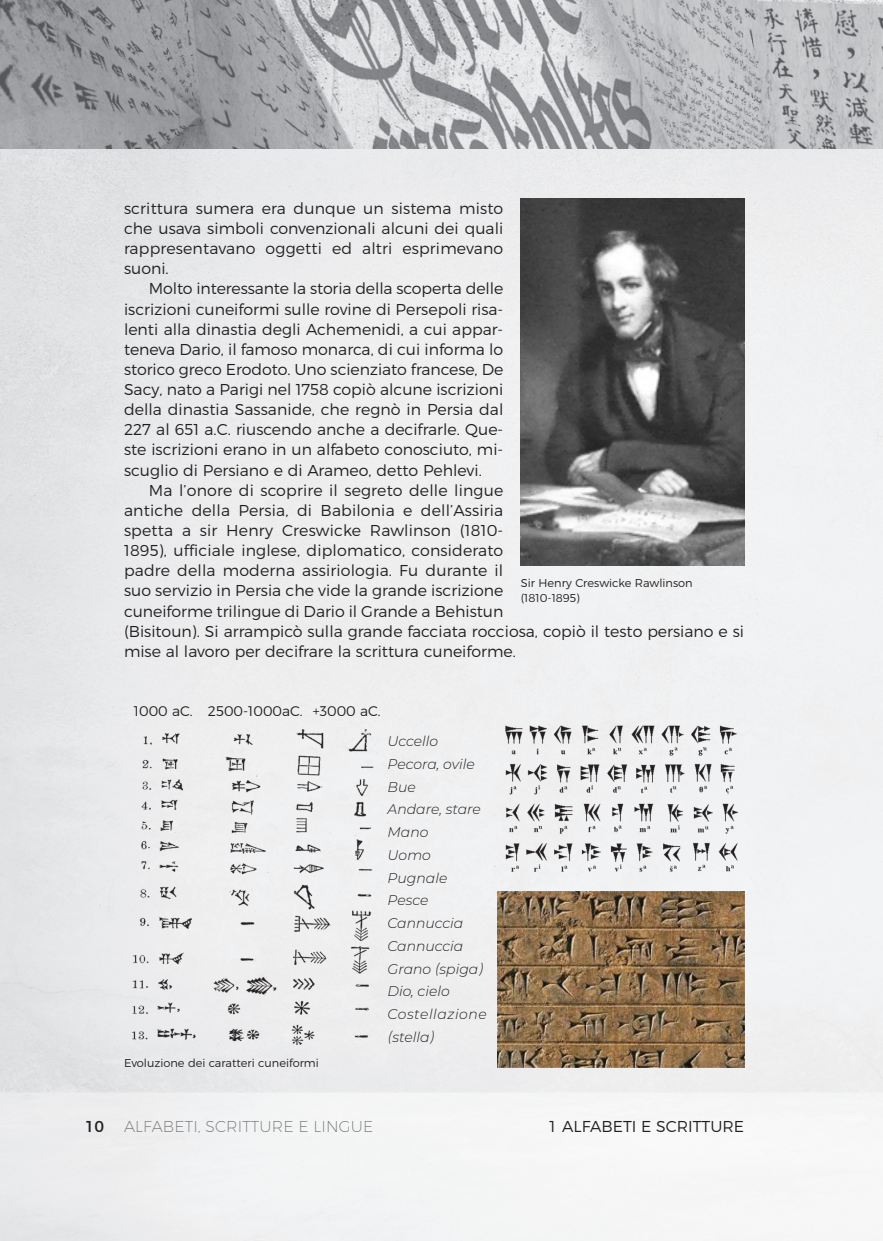
<style>
.page{position:relative;width:883px;height:1241px;background:#fff}
.page>*{position:absolute;margin:0;border:0;box-sizing:border-box;transform-origin:0 0}
.t1{font:300 15.75px/20.1px "Montserrat";color:#231f20;text-align:justify}
.t2{font:200 15.75px "Montserrat";letter-spacing:.01em;color:#6c6d70}
.t3{font:15.75px "Montserrat";color:#231f20}
.t4{font:italic 300 14px "Montserrat";color:#231f20}
.t5{font:300 14px "Montserrat";color:#231f20}
.t6{font:italic 300 14px/22.8px "Montserrat";letter-spacing:.04em;color:#231f20}
.t7{font:300 11.38px "Montserrat";color:#231f20}
</style>
<div class="page">
<img style="left:0;top:149px;width:883px;height:1091px">
<img style="left:0;top:0;width:883px;height:149px">
<img style="left:521px;top:198px;width:223px;height:368px">
<img style="left:128px;top:726px;width:246px;height:323px">
<img style="left:498px;top:717px;width:246px;height:159px">
<img style="left:498px;top:890px;width:246px;height:177px">
<p class="t1" style="left:124px;top:199px;width:381px">scrittura sumera era dunque un sistema misto che usava simboli convenzionali alcuni dei quali rappresentavano oggetti ed altri esprimevano suoni.</p>
<p class="t1" style="left:124px;top:280px;width:381px;text-indent:25px">Molto interessante la storia della scoperta delle iscrizioni cuneiformi sulle rovine di Persepoli risa&shy;lenti alla dinastia degli Achemenidi, a cui appar&shy;teneva Dario, il famoso monarca, di cui informa lo storico greco Erodoto. Uno scienziato francese, De Sacy, nato a Parigi nel 1758 copiò alcune iscrizioni della dinastia Sassanide, che regnò in Persia dal 227 al 651 a.C. riuscendo anche a decifrarle. Que&shy;ste iscrizioni erano in un alfabeto conosciuto, mi&shy;scuglio di Persiano e di Arameo, detto Pehlevi.</p>
<p class="t1" style="left:124px;top:481px;width:622px;text-align:left;text-indent:25px">Ma l’onore di scoprire il segreto delle lingue<br>antiche della Persia, di Babilonia e dell’Assiria<br>spetta a sir Henry Creswicke Rawlinson (1810-<br>1895), ufficiale inglese, diplomatico, considerato<br>padre della moderna assiriologia. Fu durante il<br>suo servizio in Persia che vide la grande iscrizione<br>cuneiforme trilingue di Dario il Grande a Behistun<br>(Bisitoun). Si arrampicò sulla grande facciata rocciosa, copiò il testo persiano e si mise al lavoro per decifrare la scrittura cuneiforme.</p>
<p class="t7" style="left:521px;top:579px;width:173px">Sir Henry Creswicke Rawlinson</p>
<p class="t7" style="left:521px;top:593px;width:61px">(1810-1895)</p>
<p class="t5" style="left:134px;top:705px;width:248px">1000 aC. 2500-1000aC. +3000 aC.</p>
<p class="t7" style="left:124px;top:1058px;width:196px">Evoluzione dei caratteri cuneiformi</p>
<p class="t4" style="left:388px;top:734px;width:52px">Uccello</p>
<p class="t4" style="left:388px;top:757px;width:89px">Pecora, ovile</p>
<p class="t4" style="left:388px;top:779px;width:30px">Bue</p>
<p class="t4" style="left:388px;top:802px;width:95px">Andare, stare</p>
<p class="t4" style="left:388px;top:825px;width:42px">Mano</p>
<p class="t4" style="left:388px;top:848px;width:45px">Uomo</p>
<p class="t4" style="left:388px;top:870px;width:61px">Pugnale</p>
<p class="t4" style="left:388px;top:893px;width:42px">Pesce</p>
<p class="t4" style="left:388px;top:916px;width:77px">Cannuccia</p>
<p class="t4" style="left:388px;top:939px;width:77px">Cannuccia</p>
<p class="t4" style="left:388px;top:961px;width:97px">Grano (spiga)</p>
<p class="t4" style="left:388px;top:984px;width:64px">Dio, cielo</p>
<p class="t6" style="left:388px;top:1003px;width:101px">Costellazione (stella)</p>
<p class="t3" style="left:85px;top:1120px;width:21px">10</p>
<p class="t2" style="left:124px;top:1117px;width:251px">ALFABETI, SCRITTURE E LINGUE</p>
<p class="t1" style="left:548px;top:1117px;width:198px">1 ALFABETI E SCRITTURE</p>
</div>
